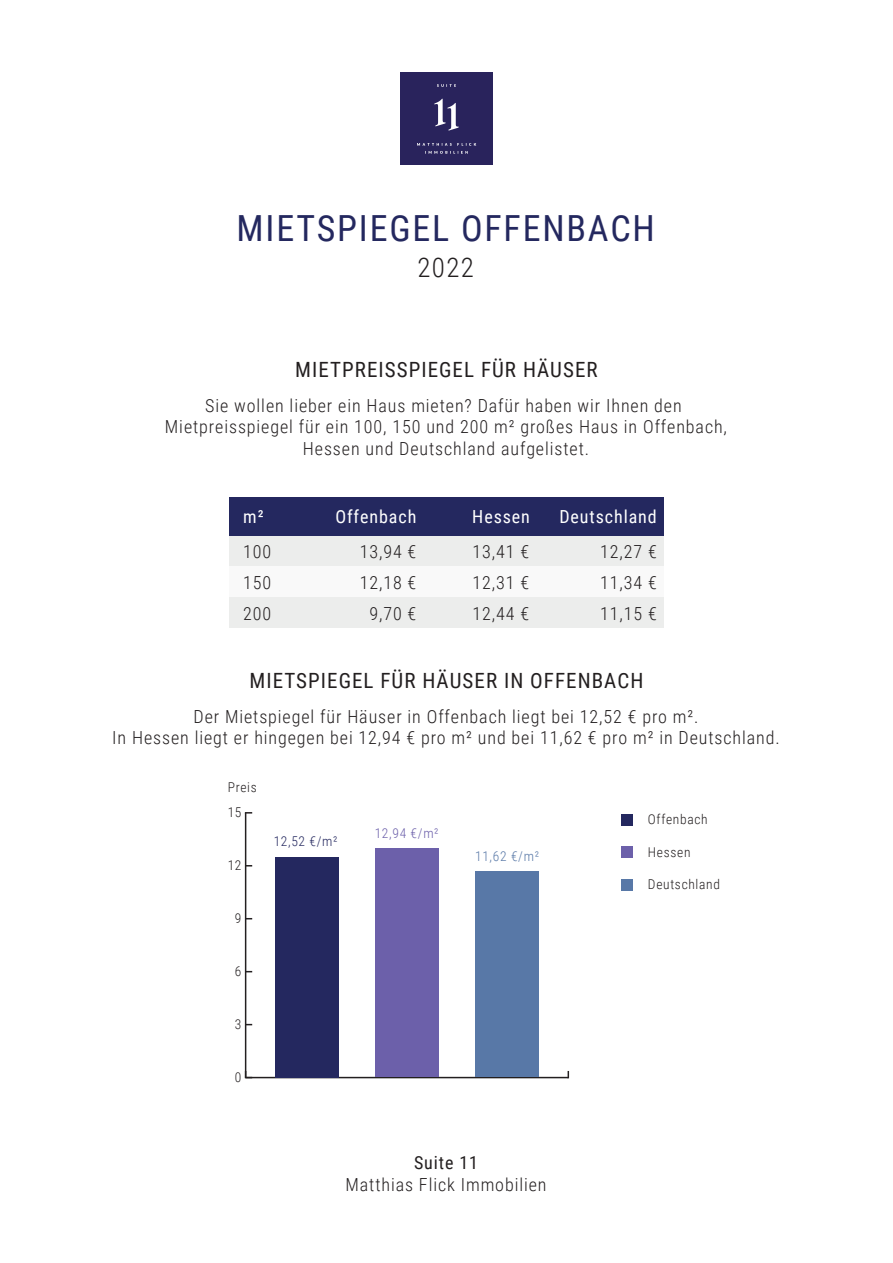
<style>
.page{position:relative;width:893px;height:1263px;background:#fff}
.page>*{position:absolute;margin:0;border:0;box-sizing:border-box;transform-origin:0 0}
.t1{font:36px "Roboto Condensed";letter-spacing:.05em;color:#24285f}
.t2{font:300 27px "Roboto Condensed";color:#231f20}
.t3{font:21px "Roboto Condensed";letter-spacing:.05em;color:#231f20}
.t4{font:300 18px/21.6px "Roboto Condensed";letter-spacing:.05em;color:#231f20;text-align:center}
.t5{font:18px "Roboto Condensed";letter-spacing:.05em;color:#fff}
.t6{font:18px "Roboto Condensed";letter-spacing:.05em;color:#231f20}
.t7{font:300 13.5px "Roboto Condensed";letter-spacing:.05em;color:#231f20}
.t8{font:300 13.5px "Roboto Condensed";color:#24285f}
.t9{font:300 13.5px "Roboto Condensed";color:#5878a7}
.t10{font:300 13.5px "Roboto Condensed";color:#6c60aa}
</style>
<div class="page">
<div style="left:401px;top:73px;width:91px;height:91px;background:#29235c"></div>
<div style="left:229px;top:497px;width:435px;height:39px;background:#24285f"></div>
<div style="left:229px;top:536px;width:435px;height:31px;background:#ecedec"></div>
<div style="left:229px;top:567px;width:435px;height:30px;background:#f9f9f9"></div>
<div style="left:229px;top:597px;width:435px;height:31px;background:#ecedec"></div>
<hr style="left:245px;top:1077px;width:323px;height:1px;background:#231f20">
<hr style="left:245px;top:813px;width:1px;height:264px;background:#231f20">
<div style="left:475px;top:872px;width:64px;height:205px;background:#5878a7"></div>
<div style="left:375px;top:848px;width:63px;height:229px;background:#6c60aa"></div>
<div style="left:275px;top:856px;width:63px;height:221px;background:#24285f"></div>
<div style="left:621px;top:814px;width:12px;height:12px;background:#24285f"></div>
<div style="left:621px;top:846px;width:12px;height:12px;background:#6c60aa"></div>
<div style="left:621px;top:879px;width:12px;height:11px;background:#5878a7"></div>
<h1 class="t1" style="left:237px;top:203px;width:420px">MIETSPIEGEL OFFENBACH</h1>
<h2 class="t2" style="left:417px;top:248px;width:58px">2022</h2>
<p class="t3" style="left:295px;top:355px;width:304px">MIETPREISSPIEGEL FÜR HÄUSER</p>
<p class="t4" style="left:165px;top:394px;width:564px">Sie wollen lieber ein Haus mieten? Dafür haben wir Ihnen den<br>Mietpreisspiegel für ein 100, 150 und 200 m² großes Haus in Offenbach,<br>Hessen und Deutschland aufgelistet.</p>
<p class="t5" style="left:243px;top:504px;width:22px">m²</p>
<p class="t4" style="left:243px;top:540px;width:30px">100</p>
<p class="t5" style="left:335px;top:504px;width:83px">Offenbach</p>
<p class="t5" style="left:472px;top:504px;width:59px">Hessen</p>
<p class="t5" style="left:559px;top:504px;width:99px">Deutschland</p>
<p class="t4" style="left:360px;top:540px;width:58px">13,94 €</p>
<p class="t4" style="left:473px;top:540px;width:58px">13,41 €</p>
<p class="t4" style="left:600px;top:540px;width:58px">12,27 €</p>
<p class="t4" style="left:243px;top:571px;width:30px">150</p>
<p class="t4" style="left:360px;top:571px;width:58px">12,18 €</p>
<p class="t4" style="left:473px;top:571px;width:58px">12,31 €</p>
<p class="t4" style="left:600px;top:571px;width:58px">11,34 €</p>
<p class="t4" style="left:243px;top:602px;width:30px">200</p>
<p class="t4" style="left:369px;top:602px;width:48px">9,70 €</p>
<p class="t4" style="left:473px;top:602px;width:58px">12,44 €</p>
<p class="t4" style="left:600px;top:602px;width:58px">11,15 €</p>
<p class="t3" style="left:250px;top:665px;width:395px">MIETSPIEGEL FÜR HÄUSER IN OFFENBACH</p>
<p class="t4" style="left:112px;top:705px;width:669px">Der Mietspiegel für Häuser in Offenbach liegt bei 12,52 € pro m².<br>In Hessen liegt er hingegen bei 12,94 € pro m² und bei 11,62 € pro m² in Deutschland.</p>
<p class="t7" style="left:228px;top:777px;width:31px">Preis</p>
<p class="t7" style="left:228px;top:803px;width:15px">15</p>
<p class="t7" style="left:228px;top:856px;width:15px">12</p>
<p class="t7" style="left:235px;top:909px;width:8px">9</p>
<p class="t7" style="left:235px;top:962px;width:8px">6</p>
<p class="t7" style="left:235px;top:1015px;width:8px">3</p>
<p class="t7" style="left:235px;top:1068px;width:8px">0</p>
<p class="t8" style="left:274px;top:832px;width:65px">12,52 €/m²</p>
<p class="t10" style="left:375px;top:824px;width:65px">12,94 €/m²</p>
<p class="t9" style="left:475px;top:847px;width:65px">11,62 €/m²</p>
<p class="t6" style="left:414px;top:1150px;width:66px">Suite 11</p>
<p class="t4" style="left:345px;top:1173px;width:203px">Matthias Flick Immobilien</p>
<p class="t7" style="left:648px;top:810px;width:61px">Offenbach</p>
<p class="t7" style="left:648px;top:842px;width:44px">Hessen</p>
<p class="t7" style="left:648px;top:875px;width:73px">Deutschland</p>
</div>
